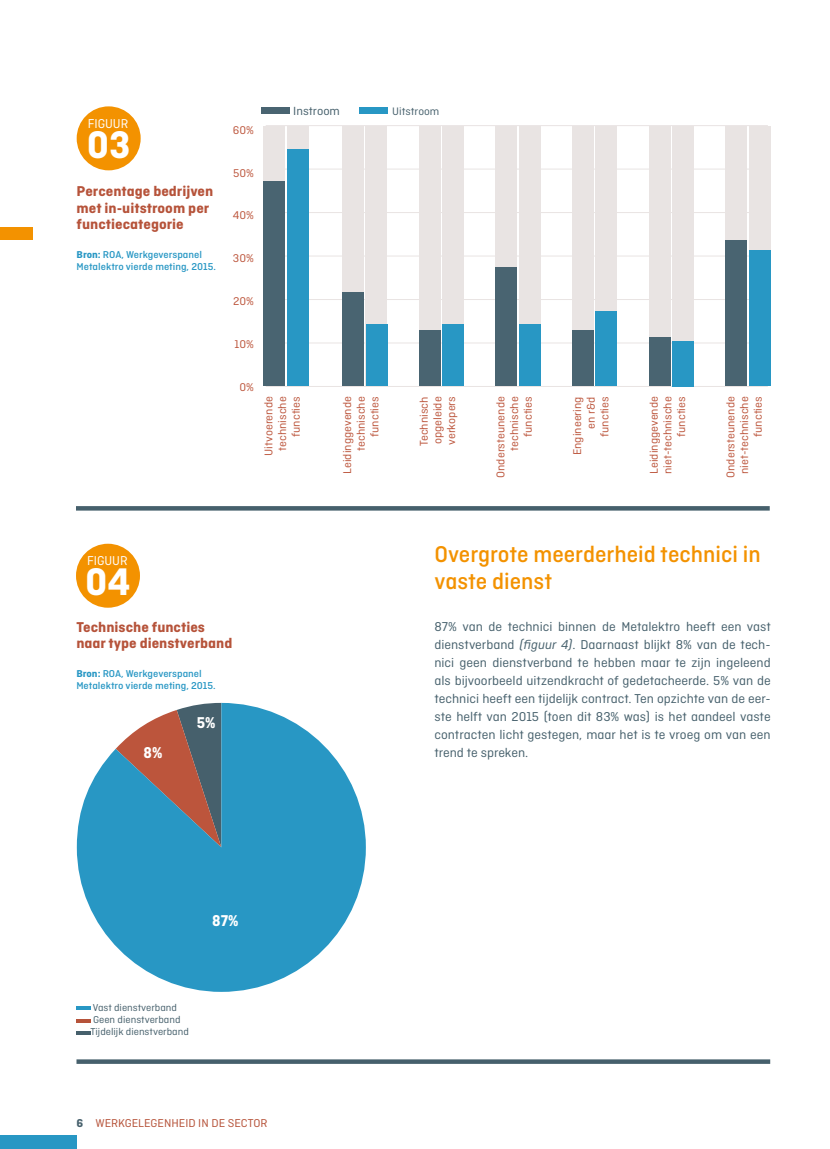
<style>
.page{position:relative;width:830px;height:1149px;background:#fff}
.page>*{position:absolute;margin:0;border:0;box-sizing:border-box;transform-origin:0 0}
.t1{font:700 40.5px "Ciutadella";color:#fff}
.t2{font:500 24px/27px "Ciutadella";color:#f39200}
.t3{font:700 16.5px "Ciutadella";color:#fff}
.t4{font:700 15px/16.5px "Ciutadella";color:#b6533a;scale:1.05 1}
.t5{font:13.5px/18px "Ciutadella";color:#46606c;text-align:justify;scale:1.04 1}
.t6{font:13.5px "Ciutadella";color:#fff}
.t7{font:12.45px "Ciutadella";color:#46606c;scale:1.05 1}
.t8{font:12px "Ciutadella";color:#b6533a;scale:1.05 1}
.t9{font:11.85px/13.6px "Ciutadella";color:#bc553c;text-align:right;scale:1.05 1}
.t10{font:11.4px "Ciutadella";color:#46606c;scale:1.05 1}
.t11{font:500 10.5px/12px "Ciutadella";color:#2897c4;scale:1.05 1}
.t12{font:10.5px/12px "Ciutadella";color:#46606c;scale:1.05 1}
.s1{font-weight:700}
.s2{font-style:italic}
.s3{font-weight:700;color:#46606c}
</style>
<div class="page">
<div style="left:0;top:1134px;width:77px;height:14px;background:#2897c4"></div>
<div style="left:0;top:227px;width:33px;height:13px;background:#f39200"></div>
<div style="left:263px;top:126px;width:22px;height:259px;background:#e9e4e3"></div>
<div style="left:342px;top:126px;width:21px;height:259px;background:#e9e4e3"></div>
<div style="left:419px;top:126px;width:21px;height:259px;background:#e9e4e3"></div>
<div style="left:495px;top:126px;width:21px;height:259px;background:#e9e4e3"></div>
<div style="left:572px;top:126px;width:21px;height:259px;background:#e9e4e3"></div>
<div style="left:648px;top:126px;width:22px;height:259px;background:#e9e4e3"></div>
<div style="left:725px;top:126px;width:21px;height:259px;background:#e9e4e3"></div>
<div style="left:365px;top:126px;width:22px;height:259px;background:#e9e4e3"></div>
<div style="left:442px;top:126px;width:21px;height:259px;background:#e9e4e3"></div>
<div style="left:519px;top:126px;width:21px;height:259px;background:#e9e4e3"></div>
<div style="left:595px;top:126px;width:21px;height:259px;background:#e9e4e3"></div>
<div style="left:672px;top:126px;width:21px;height:259px;background:#e9e4e3"></div>
<div style="left:748px;top:126px;width:22px;height:259px;background:#e9e4e3"></div>
<div style="left:287px;top:126px;width:21px;height:259px;background:#e9e4e3"></div>
<hr style="left:265px;top:386px;width:502px;height:1px;background:#e9e4e3">
<hr style="left:265px;top:342px;width:502px;height:1px;background:#e9e4e3">
<hr style="left:265px;top:299px;width:502px;height:1px;background:#e9e4e3">
<hr style="left:265px;top:255px;width:502px;height:1px;background:#e9e4e3">
<hr style="left:265px;top:212px;width:502px;height:1px;background:#e9e4e3">
<hr style="left:265px;top:169px;width:502px;height:1px;background:#e9e4e3">
<hr style="left:265px;top:125px;width:502px;height:1px;background:#e9e4e3">
<div style="left:263px;top:181px;width:22px;height:205px;background:#496471"></div>
<div style="left:342px;top:292px;width:21px;height:94px;background:#496471"></div>
<div style="left:419px;top:330px;width:21px;height:56px;background:#496471"></div>
<div style="left:495px;top:268px;width:21px;height:118px;background:#496471"></div>
<div style="left:572px;top:330px;width:21px;height:56px;background:#496471"></div>
<div style="left:648px;top:337px;width:22px;height:49px;background:#496471"></div>
<div style="left:725px;top:240px;width:21px;height:146px;background:#496471"></div>
<div style="left:287px;top:150px;width:21px;height:236px;background:#2897c4"></div>
<div style="left:365px;top:324px;width:22px;height:62px;background:#2897c4"></div>
<div style="left:442px;top:324px;width:21px;height:62px;background:#2897c4"></div>
<div style="left:519px;top:324px;width:21px;height:62px;background:#2897c4"></div>
<div style="left:595px;top:311px;width:21px;height:75px;background:#2897c4"></div>
<div style="left:672px;top:341px;width:21px;height:46px;background:#2897c4"></div>
<div style="left:748px;top:250px;width:22px;height:136px;background:#2897c4"></div>
<svg style="left:76px;top:506px;width:693px;height:4px;fill:#46606c"></svg>
<svg style="left:76px;top:1059px;width:693px;height:4px;fill:#46606c"></svg>
<div style="left:261px;top:107px;width:29px;height:6px;background:#496471"></div>
<div style="left:359px;top:107px;width:29px;height:6px;background:#2897c4"></div>
<div style="left:77px;top:106px;width:64px;height:64px;background:#f39200;border-radius:50%"></div>
<svg style="left:77px;top:702px;width:288px;height:289px;fill:#2897c4"></svg>
<hr style="left:76px;top:1005px;width:15px;height:3px;background:#2897c4">
<hr style="left:76px;top:1019px;width:15px;height:3px;background:#b6533a">
<hr style="left:76px;top:1031px;width:15px;height:3px;background:#46606c">
<div style="left:76px;top:543px;width:64px;height:64px;background:#f39200;border-radius:50%"></div>
<p class="t6" style="left:88px;top:116px;width:42px">FIGUUR</p>
<h1 class="t1" style="left:87px;top:121px;width:45px">03</h1>
<p class="t4" style="left:77px;top:183px;width:132px">Percentage bedrijven met in-uitstroom per functiecategorie</p>
<p class="t11" style="left:77px;top:248px;width:134px"><span class="s1">Bron:</span> ROA, Werkgeverspanel<br>Metalektro vierde meting, 2015.</p>
<p class="t9" style="left:233px;top:123px;width:22px">60%</p>
<p class="t9" style="left:233px;top:166px;width:21px">50%</p>
<p class="t9" style="left:233px;top:208px;width:22px">40%</p>
<p class="t9" style="left:233px;top:251px;width:22px">30%</p>
<p class="t9" style="left:233px;top:294px;width:21px">20%</p>
<p class="t9" style="left:234px;top:337px;width:20px">10%</p>
<p class="t9" style="left:239px;top:380px;width:15px">0%</p>
<p class="t7" style="left:293px;top:104px;width:46px">Instroom</p>
<p class="t10" style="left:392px;top:104px;width:46px">Uitstroom</p>
<p class="t9" style="left:262px;top:455px;width:58px;rotate:-90deg">Uitvoerende technische functies</p>
<p class="t9" style="left:340px;top:474px;width:75px;rotate:-90deg">Leidinggevende technische functies</p>
<p class="t9" style="left:417px;top:446px;width:49px;text-align:justify;rotate:-90deg">Technisch opgeleide verkopers</p>
<p class="t9" style="left:493px;top:477px;width:79px;rotate:-90deg">Ondersteunende technische functies</p>
<p class="t9" style="left:570px;top:455px;width:57px;rotate:-90deg">Engineering en r&amp;d functies</p>
<p class="t9" style="left:646px;top:474px;width:75px;rotate:-90deg">Leidinggevende niet-technische functies</p>
<p class="t9" style="left:723px;top:477px;width:79px;rotate:-90deg">Ondersteunende niet-technische functies</p>
<p class="t6" style="left:87px;top:553px;width:42px">FIGUUR</p>
<h1 class="t1" style="left:85px;top:558px;width:47px">04</h1>
<p class="t4" style="left:76px;top:618px;width:150px">Technische functies naar type dienstverband</p>
<p class="t11" style="left:76px;top:667px;width:134px"><span class="s1">Bron:</span> ROA, Werkgeverspanel<br>Metalektro vierde meting, 2015.</p>
<p class="t3" style="left:143px;top:742px;width:20px">8%</p>
<p class="t3" style="left:197px;top:712px;width:20px">5%</p>
<h2 class="t2" style="left:434px;top:540px;width:328px">Overgrote meerderheid technici in vaste dienst</h2>
<p class="t5" style="left:434px;top:617px;width:325px">87% van de technici binnen de Metalektro heeft een vast dienstverband <span class="s2">(figuur 4)</span>. Daarnaast blijkt 8% van de tech&shy;nici geen dienstverband te hebben maar te zijn ingeleend als bijvoorbeeld uitzendkracht of gedetacheerde. 5% van de technici heeft een tijdelijk contract. Ten opzichte van de eer&shy;ste helft van 2015 (toen dit 83% was) is het aandeel vaste contracten licht gestegen, maar het is te vroeg om van een trend te spreken.</p>
<p class="t3" style="left:212px;top:910px;width:28px">87%</p>
<p class="t12" style="left:90px;top:1000px;width:95px">Vast dienstverband<br>Geen dienstverband<br>Tijdelijk dienstverband</p>
<p class="t8" style="left:77px;top:1115px;width:183px"><span class="s3">6</span> WERKGELEGENHEID IN DE SECTOR</p>
</div>
